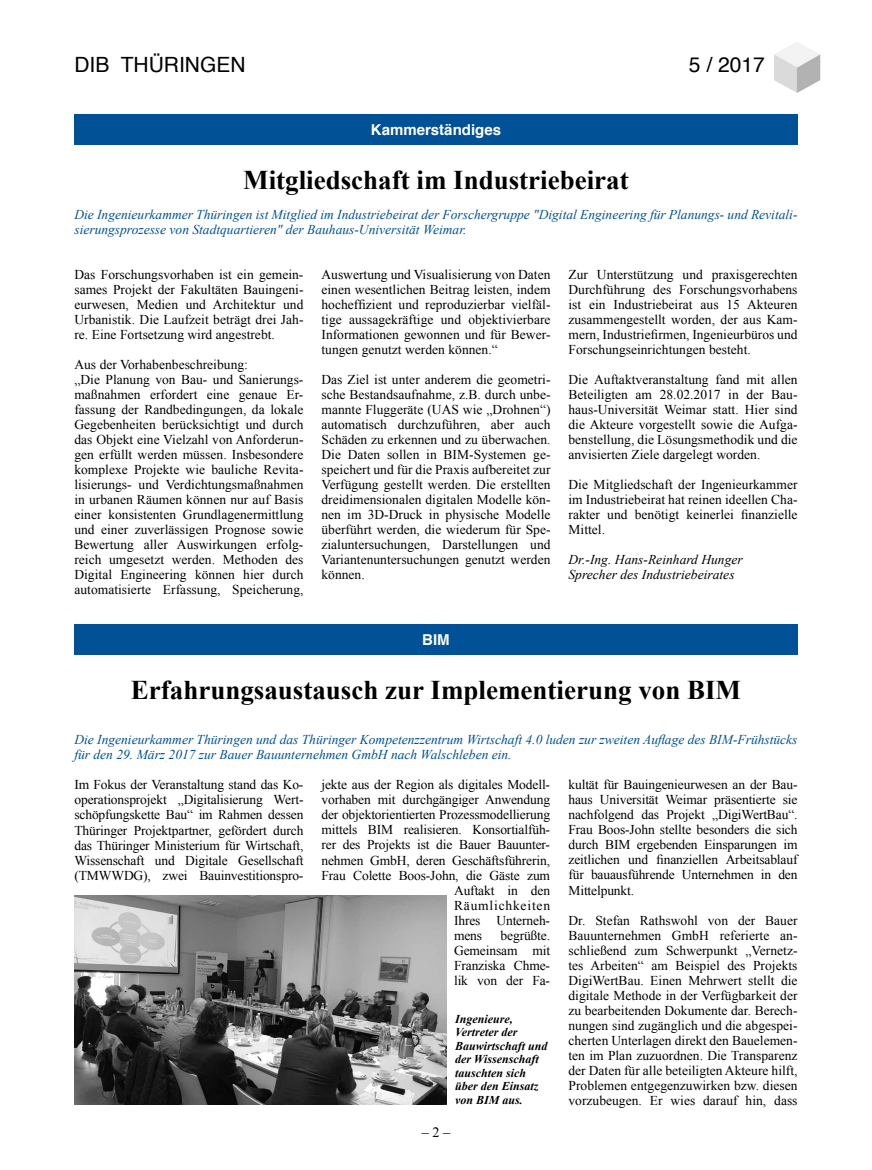
<style>
.page{position:relative;width:872px;height:1170px;background:#fff}
.page>*{position:absolute;margin:0;border:0;box-sizing:border-box;transform-origin:0 0}
.t1{font:700 27px "Times New Roman";color:#000}
.t2{font:21px "Helvetica";color:#000}
.t3{font:700 15px "Helvetica";color:#fff}
.t4{font:14.25px "Times New Roman";color:#000}
.t5{font:13.5px/15px "Times New Roman";color:#000;text-align:justify}
.t6{font:italic 13.5px/15px "Times New Roman";color:#005196}
.t7{font:italic 13.5px/15px "Times New Roman";color:#000}
.t8{font:13.5px "Times New Roman";letter-spacing:.06em;color:#000}
.t9{font:italic 700 12px/13.5px "Times New Roman";color:#000}
</style>
<div class="page">
<img style="left:774px;top:43px;width:46px;height:50px">
<div style="left:74px;top:114px;width:723px;height:30px;background:#005196"></div>
<div style="left:74px;top:624px;width:723px;height:30px;background:#005196"></div>
<img style="left:74px;top:895px;width:372px;height:209px">
<h2 class="t2" style="left:74px;top:49px;width:173px">DIB THÜRINGEN</h2>
<h2 class="t2" style="left:689px;top:49px;width:77px">5 / 2017</h2>
<p class="t3" style="left:371px;top:117px;width:132px">Kammerständiges</p>
<h1 class="t1" style="left:243px;top:161px;width:387px">Mitgliedschaft im Industriebeirat</h1>
<p class="t6" style="left:74px;top:207px;width:724px">Die Ingenieurkammer Thüringen ist Mitglied im Industriebeirat der Forschergruppe "Digital Engineering für Planungs- und Revitali&shy;sierungsprozesse von Stadtquartieren" der Bauhaus-Universität Weimar.</p>
<p class="t5" style="left:74px;top:267px;width:230px">Das Forschungsvorhaben ist ein gemein&shy;sames Projekt der Fakultäten Bauingeni&shy;eurwesen, Medien und Architektur und Urbanistik. Die Laufzeit beträgt drei Jah&shy;re. Eine Fortsetzung wird angestrebt.</p>
<p class="t5" style="left:74px;top:357px;width:230px;text-align:left">Aus der Vorhabenbeschreibung:<br>„Die Planung von Bau- und Sanierungs&shy;maßnahmen erfordert eine genaue Er&shy;fassung der Randbedingungen, da lokale Gegebenheiten berücksichtigt und durch das Objekt eine Vielzahl von Anforderun&shy;gen erfüllt werden müssen. Insbesondere komplexe Projekte wie bauliche Revita&shy;lisierungs- und Verdichtungsmaßnahmen in urbanen Räumen können nur auf Basis einer konsistenten Grundlagenermittlung und einer zuverlässigen Prognose sowie Bewertung aller Auswirkungen erfolg&shy;reich umgesetzt werden. Methoden des Digital Engineering können hier durch automatisierte Erfassung, Speicherung,</p>
<p class="t5" style="left:321px;top:267px;width:230px">Auswertung und Visualisierung von Daten einen wesentlichen Beitrag leisten, indem hocheffizient und reproduzierbar vielfäl&shy;tige aussagekräftige und objektivierbare Informationen gewonnen und für Bewer&shy;tungen genutzt werden können.“</p>
<p class="t5" style="left:321px;top:372px;width:231px">Das Ziel ist unter anderem die geometri&shy;sche Bestandsaufnahme, z.B. durch unbe&shy;mannte Fluggeräte (UAS wie „Drohnen“) automatisch durchzuführen, aber auch Schäden zu erkennen und zu überwachen.<br>Die Daten sollen in BIM-Systemen ge&shy;speichert und für die Praxis aufbereitet zur Verfügung gestellt werden. Die erstellten dreidimensionalen digitalen Modelle kön&shy;nen im 3D-Druck in physische Modelle überführt werden, die wiederum für Spe&shy;zialuntersuchungen, Darstellungen und Variantenuntersuchungen genutzt werden können.</p>
<p class="t5" style="left:568px;top:267px;width:230px">Zur Unterstützung und praxisgerechten Durchführung des Forschungsvorhabens ist ein Industriebeirat aus 15 Akteuren zusammengestellt worden, der aus Kam&shy;mern, Industriefirmen, Ingenieurbüros und Forschungseinrichtungen besteht.</p>
<p class="t5" style="left:568px;top:372px;width:230px">Die Auftaktveranstaltung fand mit allen Beteiligten am 28.02.2017 in der Bau&shy;haus-Universität Weimar statt. Hier sind die Akteure vorgestellt sowie die Aufga&shy;benstellung, die Lösungsmethodik und die anvisierten Ziele dargelegt worden.</p>
<p class="t5" style="left:568px;top:477px;width:230px">Die Mitgliedschaft der Ingenieurkammer im Industriebeirat hat reinen ideellen Cha&shy;rakter und benötigt keinerlei finanzielle Mittel.</p>
<p class="t7" style="left:568px;top:552px;width:176px">Dr.-Ing. Hans-Reinhard Hunger<br>Sprecher des Industriebeirates</p>
<p class="t3" style="left:422px;top:627px;width:29px">BIM</p>
<h1 class="t1" style="left:131px;top:671px;width:612px">Erfahrungsaustausch zur Implementierung von BIM</h1>
<p class="t6" style="left:74px;top:732px;width:724px">Die Ingenieurkammer Thüringen und das Thüringer Kompetenzzentrum Wirtschaft 4.0 luden zur zweiten Auflage des BIM-Frühstücks für den 29. März 2017 zur Bauer Bauunternehmen GmbH nach Walschleben ein.</p>
<p class="t5" style="left:74px;top:777px;width:230px">Im Fokus der Veranstaltung stand das Ko&shy;operationsprojekt „Digitalisierung Wert&shy;schöpfungskette Bau“ im Rahmen dessen Thüringer Projektpartner, gefördert durch das Thüringer Ministerium für Wirtschaft, Wissenschaft und Digitale Gesellschaft (TMWWDG), zwei Bauinvestitionspro-</p>
<p class="t5" style="left:321px;top:777px;width:230px">jekte aus der Region als digitales Modell-</p>
<p class="t5" style="left:321px;top:792px;width:230px">vorhaben mit durchgängiger Anwendung</p>
<p class="t5" style="left:321px;top:807px;width:230px">der objektorientierten Prozessmodellierung</p>
<p class="t5" style="left:321px;top:822px;width:230px">mittels BIM realisieren. Konsortialfüh-</p>
<p class="t5" style="left:321px;top:837px;width:230px">rer des Projekts ist die Bauer Bauunter-</p>
<p class="t5" style="left:321px;top:852px;width:230px">nehmen GmbH, deren Geschäftsführerin,</p>
<p class="t5" style="left:321px;top:867px;width:230px">Frau Colette Boos-John, die Gäste zum</p>
<p class="t5" style="left:454px;top:882px;width:97px">Auftakt in den</p>
<p class="t8" style="left:454px;top:895px;width:98px">Räumlichkeiten</p>
<p class="t5" style="left:454px;top:912px;width:98px">Ihres Unterneh-</p>
<p class="t5" style="left:454px;top:927px;width:30px">mens</p>
<p class="t5" style="left:454px;top:927px;width:98px;text-indent:46px">begrüßte.<br>Gemeinsam mit Franziska Chme&shy;lik von der Fa-</p>
<p class="t9" style="left:455px;top:1011px;width:94px">Ingenieure,<br>Vertreter der<br>Bauwirtschaft und der Wissenschaft tauschten sich über den Einsatz von BIM aus.</p>
<p class="t4" style="left:422px;top:1122px;width:30px">– 2 –</p>
<p class="t5" style="left:568px;top:777px;width:230px">kultät für Bauingenieurwesen an der Bau&shy;haus Universität Weimar präsentierte sie nachfolgend das Projekt „DigiWertBau“.<br>Frau Boos-John stellte besonders die sich durch BIM ergebenden Einsparungen im zeitlichen und finanziellen Arbeitsablauf für bauausführende Unternehmen in den Mittelpunkt.</p>
<p class="t5" style="left:568px;top:912px;width:230px">Dr. Stefan Rathswohl von der Bauer Bauunternehmen GmbH referierte an&shy;schließend zum Schwerpunkt „Vernetz&shy;tes Arbeiten“ am Beispiel des Projekts DigiWertBau. Einen Mehrwert stellt die digitale Methode in der Verfügbarkeit der zu bearbeitenden Dokumente dar. Berech&shy;nungen sind zugänglich und die abgespei&shy;cherten Unterlagen direkt den Bauelemen&shy;ten im Plan zuzuordnen. Die Transparenz der Daten für alle beteiligten Akteure hilft, Problemen entgegenzuwirken bzw. diesen vorzubeugen. Er wies darauf hin, dass</p>
</div>
